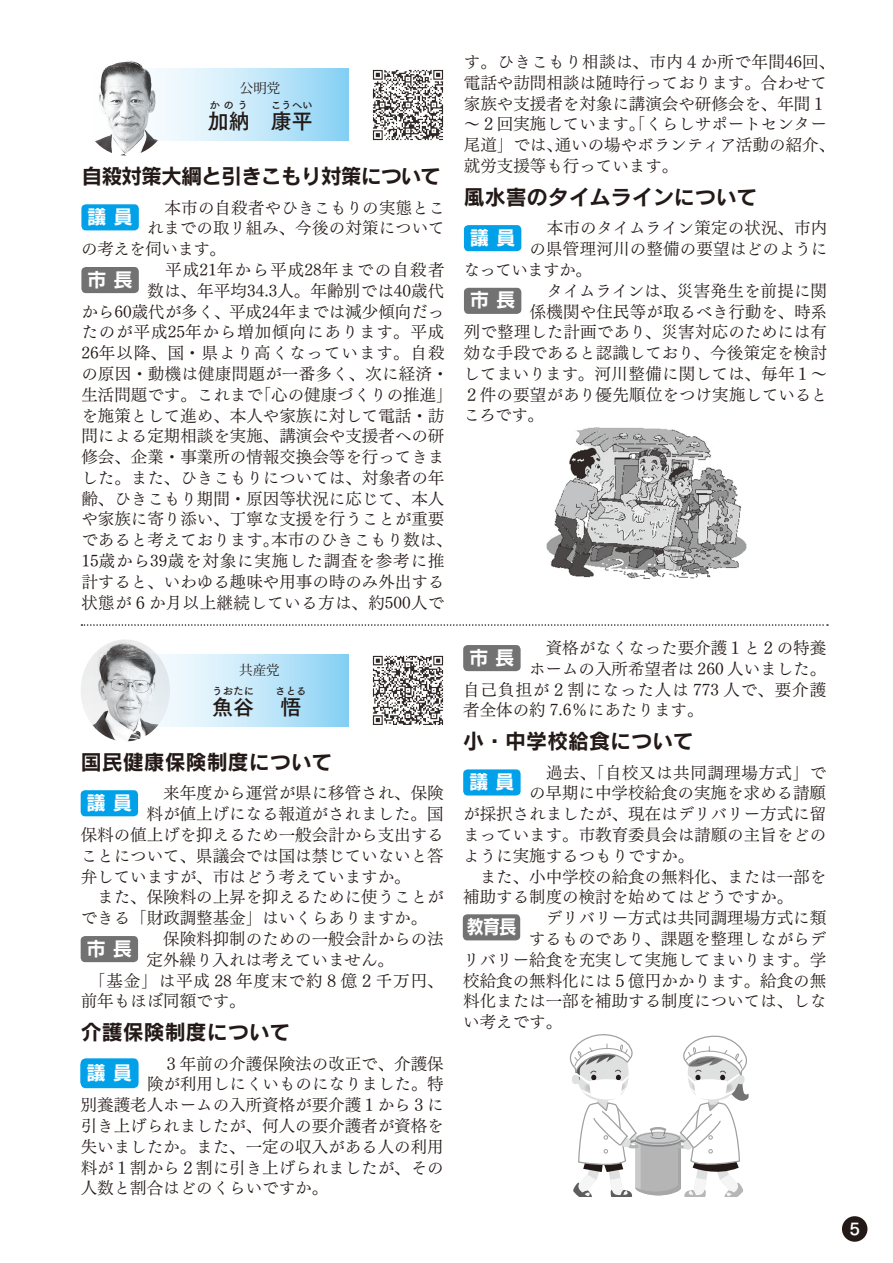
<style>
.page{position:relative;width:893px;height:1263px;background:#fff}
.page>*{position:absolute;margin:0;border:0;box-sizing:border-box;transform-origin:0 0}
.t1{font:24px "Rodin Pro B";color:#fff}
.t2{font:21px "Rodin Pro B";color:#231916}
.t3{font:21px "Rodin Pro B";letter-spacing:-.05em;color:#231916}
.t4{font:21px "Tsuku Go Pro B";color:#231916}
.t5{font:19.5px "Rodin Pro B";color:#fff}
.t6{font:19.5px "Rodin Pro B";color:#fff;scale:.9 1}
.t7{font:16.5px/20.9px "Tsuku Min Pr 5 R";color:#231916}
.t8{font:16.5px "Tsuku Min Pr 5 R";letter-spacing:.055em;color:#231916}
.t9{font:16.5px "Tsuku Min Pr 5 R";letter-spacing:.07em;color:#231916}
.t10{font:16.5px "Tsuku Min Pr 5 R";letter-spacing:.05em;color:#231916}
.t11{font:16.5px "Tsuku Min Pr 5 R";letter-spacing:.025em;color:#231916}
.t12{font:16.5px "Tsuku Min Pr 5 R";letter-spacing:.06em;color:#231916}
.t13{font:16.5px "Tsuku Min Pr 5 R";letter-spacing:.035em;color:#231916}
.t14{font:16.5px "Tsuku Min Pr 5 R";letter-spacing:-.025em;color:#231916}
.t15{font:16.5px "Tsuku Min Pr 5 R";letter-spacing:-.035em;color:#231916}
.t16{font:16.5px "Tsuku Go Pro B";color:#fff}
.t17{font:13.5px "Koz Min Pro";color:#231916}
.t18{font:10.5px "Tsuku Go Pro B";color:#231916}
</style>
<div class="page">
<svg style="left:81px;top:624px;width:747px;height:2px"></svg>
<div style="left:842px;top:1216px;width:25px;height:26px;background:#231916;border-radius:50%"></div>
<div style="left:81px;top:204px;width:58px;height:26px;background:#00a1e9;border-radius:4px"></div>
<div style="left:81px;top:267px;width:58px;height:26px;background:#727272;border-radius:4px"></div>
<div style="left:81px;top:790px;width:57px;height:26px;background:#00a1e9;border-radius:4px"></div>
<div style="left:81px;top:936px;width:57px;height:26px;background:#727272;border-radius:4px"></div>
<div style="left:81px;top:1058px;width:57px;height:30px;background:#00a1e9;border-radius:5px"></div>
<div style="left:463px;top:645px;width:58px;height:26px;background:#727272;border-radius:4px"></div>
<div style="left:463px;top:769px;width:58px;height:26px;background:#00a1e9;border-radius:4px"></div>
<div style="left:463px;top:914px;width:57px;height:26px;background:#727272;border-radius:4px"></div>
<div style="left:464px;top:225px;width:57px;height:26px;background:#00a1e9;border-radius:4px"></div>
<div style="left:464px;top:288px;width:57px;height:26px;background:#727272;border-radius:4px"></div>
<img style="left:94px;top:639px;width:63px;height:102px">
<img style="left:95px;top:61px;width:62px;height:95px">
<svg style="left:81px;top:654px;width:268px;height:73px"></svg>
<svg style="left:95px;top:68px;width:254px;height:73px"></svg>
<img style="left:546px;top:427px;width:201px;height:152px">
<img style="left:372px;top:69px;width:72px;height:72px">
<img style="left:372px;top:655px;width:72px;height:70px">
<svg style="left:570px;top:1034px;width:179px;height:162px"></svg>
<p class="t17" style="left:240px;top:79px;width:42px">公明党</p>
<p class="t4" style="left:208px;top:103px;width:106px">加納 康平</p>
<p class="t18" style="left:209px;top:96px;width:40px">かのう</p>
<p class="t18" style="left:271px;top:96px;width:43px">こうへい</p>
<p class="t3" style="left:81px;top:162px;width:362px">自殺対策大綱と引きこもり対策について</p>
<p class="t7" style="left:81px;top:195px;width:365px">　　　　　本市の自殺者やひきこもりの実態とこ</p>
<p class="t7" style="left:147px;top:216px;width:299px">れまでの取リ組み、今後の対策について</p>
<p class="t14" style="left:81px;top:234px;width:146px">の考えを伺います。</p>
<p class="t9" style="left:81px;top:255px;width:365px">　　　　　平成21年から平成28年までの自殺者</p>
<p class="t7" style="left:147px;top:278px;width:299px">数は、年平均34.3人。年齢別では40歳代</p>
<p class="t7" style="left:81px;top:299px;width:364px">から60歳代が多く、平成24年までは減少傾向だっ</p>
<p class="t8" style="left:81px;top:317px;width:365px">たのが平成25年から増加傾向にあります。平成</p>
<p class="t12" style="left:81px;top:338px;width:365px">26年以降、国・県より高くなっています。自殺</p>
<p class="t7" style="left:81px;top:361px;width:369px">の原因・動機は健康問題が一番多く、次に経済・</p>
<p class="t7" style="left:81px;top:382px;width:373px">生活問題です。これまで「心の健康づくりの推進」</p>
<p class="t7" style="left:81px;top:403px;width:364px">を施策として進め、本人や家族に対して電話・訪</p>
<p class="t7" style="left:81px;top:424px;width:364px">問による定期相談を実施、講演会や支援者への研</p>
<p class="t7" style="left:81px;top:444px;width:364px">修会、企業・事業所の情報交換会等を行ってきま</p>
<p class="t7" style="left:81px;top:465px;width:364px">した。また、ひきこもりについては、対象者の年</p>
<p class="t7" style="left:81px;top:486px;width:364px">齢、ひきこもり期間・原因等状況に応じて、本人</p>
<p class="t7" style="left:81px;top:507px;width:364px">や家族に寄り添い、丁寧な支援を行うことが重要</p>
<p class="t7" style="left:81px;top:528px;width:373px">であると考えております。本市のひきこもり数は、</p>
<p class="t10" style="left:81px;top:546px;width:365px">15歳から39歳を対象に実施した調査を参考に推</p>
<p class="t7" style="left:81px;top:569px;width:364px">計すると、いわゆる趣味や用事の時のみ外出する</p>
<p class="t11" style="left:81px;top:588px;width:365px">状態が６か月以上継続している方は、約500人で</p>
<p class="t5" style="left:87px;top:204px;width:47px">議 員</p>
<p class="t5" style="left:87px;top:266px;width:47px">市 長</p>
<p class="t17" style="left:239px;top:661px;width:42px">共産党</p>
<p class="t4" style="left:212px;top:689px;width:43px">魚谷</p>
<p class="t18" style="left:275px;top:682px;width:33px">さとる</p>
<p class="t18" style="left:212px;top:682px;width:43px">うおたに</p>
<p class="t4" style="left:280px;top:689px;width:22px">悟</p>
<p class="t2" style="left:81px;top:748px;width:254px">国民健康保険制度について</p>
<p class="t7" style="left:81px;top:781px;width:365px">　　　　　来年度から運営が県に移管され、保険</p>
<p class="t7" style="left:147px;top:802px;width:298px">料が値上げになる報道がされました。国</p>
<p class="t7" style="left:81px;top:822px;width:365px">保料の値上げを抑えるため一般会計から支出する</p>
<p class="t7" style="left:81px;top:843px;width:365px">ことについて、県議会では国は禁じていないと答</p>
<p class="t7" style="left:81px;top:864px;width:332px">弁していますが、市はどう考えていますか。</p>
<p class="t7" style="left:97px;top:885px;width:348px">また、保険料の上昇を抑えるために使うことが</p>
<p class="t7" style="left:81px;top:906px;width:348px">できる｢財政調整基金｣はいくらありますか。</p>
<p class="t7" style="left:81px;top:926px;width:365px">　　　　　保険料抑制のための一般会計からの法</p>
<p class="t7" style="left:147px;top:947px;width:249px">定外繰り入れは考えていません。</p>
<p class="t8" style="left:97px;top:965px;width:348px">｢基金｣は平成 28 年度末で約８億２千万円、</p>
<p class="t7" style="left:81px;top:989px;width:167px">前年もほぼ同額です。</p>
<p class="t2" style="left:81px;top:1018px;width:212px">介護保険制度について</p>
<p class="t7" style="left:81px;top:1051px;width:365px">　　　　　３年前の介護保険法の改正で、介護保</p>
<p class="t7" style="left:147px;top:1072px;width:298px">険が利用しにくいものになりました。特</p>
<p class="t7" style="left:81px;top:1093px;width:365px">別養護老人ホームの入所資格が要介護１から３に</p>
<p class="t7" style="left:81px;top:1113px;width:365px">引き上げられましたが、何人の要介護者が資格を</p>
<p class="t7" style="left:81px;top:1134px;width:365px">失いましたか。また、一定の収入がある人の利用</p>
<p class="t7" style="left:81px;top:1155px;width:365px">料が１割から２割に引き上げられましたが、その</p>
<p class="t7" style="left:81px;top:1176px;width:249px">人数と割合はどのくらいですか。</p>
<p class="t5" style="left:87px;top:789px;width:47px">議 員</p>
<p class="t5" style="left:87px;top:935px;width:47px">市 長</p>
<h1 class="t1" style="left:86px;top:1057px;width:50px">議員</h1>
<p class="t5" style="left:87px;top:1060px;width:47px">議 員</p>
<p class="t7" style="left:464px;top:50px;width:373px">す。ひきこもり相談は、市内４か所で年間46回、電話や訪問相談は随時行っております。合わせて家族や支援者を対象に講演会や研修会を、年間１～２回実施しています。「くらしサポートセンター尾道」では、通いの場やボランティア活動の紹介、就労支援等も行っています。</p>
<p class="t2" style="left:464px;top:183px;width:295px">風水害のタイムラインについて</p>
<p class="t7" style="left:464px;top:216px;width:365px">　　　　　本市のタイムライン策定の状況、市内</p>
<p class="t7" style="left:530px;top:237px;width:299px">の県管理河川の整備の要望はどのように</p>
<p class="t15" style="left:464px;top:255px;width:130px">なっていますか。</p>
<p class="t7" style="left:464px;top:278px;width:365px">　　　　　タイムラインは、災害発生を前提に関</p>
<p class="t7" style="left:530px;top:299px;width:299px">係機関や住民等が取るべき行動を、時系</p>
<p class="t7" style="left:464px;top:320px;width:365px">列で整理した計画であり、災害対応のためには有</p>
<p class="t7" style="left:464px;top:341px;width:365px">効な手段であると認識しており、今後策定を検討</p>
<p class="t7" style="left:463px;top:361px;width:365px">してまいります。河川整備に関しては、毎年１～</p>
<p class="t7" style="left:463px;top:382px;width:366px">２件の要望があり優先順位をつけ実施していると</p>
<p class="t7" style="left:463px;top:403px;width:82px">ころです。</p>
<p class="t5" style="left:470px;top:224px;width:47px">議 員</p>
<p class="t5" style="left:470px;top:287px;width:47px">市 長</p>
<p class="t7" style="left:463px;top:635px;width:364px">　　　　　資格がなくなった要介護１と２の特養</p>
<p class="t7" style="left:529px;top:656px;width:299px">ホームの入所希望者は 260 人いました。</p>
<p class="t8" style="left:463px;top:674px;width:365px">自己負担が２割になった人は 773 人で、要介護</p>
<p class="t7" style="left:463px;top:698px;width:242px">者全体の約 7.6％にあたります。</p>
<p class="t2" style="left:463px;top:727px;width:232px">小･中学校給食について</p>
<p class="t13" style="left:463px;top:758px;width:364px">　　　　　過去、｢自校又は共同調理場方式｣で</p>
<p class="t7" style="left:529px;top:781px;width:299px">の早期に中学校給食の実施を求める請願</p>
<p class="t7" style="left:463px;top:802px;width:364px">が採択されましたが、現在はデリバリー方式に留</p>
<p class="t7" style="left:463px;top:822px;width:364px">まっています。市教育委員会は請願の主旨をどの</p>
<p class="t7" style="left:463px;top:843px;width:232px">ように実施するつもりですか。</p>
<p class="t7" style="left:480px;top:864px;width:348px">また、小中学校の給食の無料化、または一部を</p>
<p class="t7" style="left:463px;top:885px;width:331px">補助する制度の検討を始めてはどうですか。</p>
<p class="t7" style="left:463px;top:906px;width:365px">　　　　　デリバリー方式は共同調理場方式に類</p>
<p class="t7" style="left:529px;top:926px;width:299px">するものであり、課題を整理しながらデ</p>
<p class="t7" style="left:463px;top:947px;width:364px">リバリー給食を充実して実施してまいります。学</p>
<p class="t7" style="left:463px;top:968px;width:364px">校給食の無料化には５億円かかります。給食の無</p>
<p class="t7" style="left:463px;top:989px;width:364px">料化または一部を補助する制度については、しな</p>
<p class="t7" style="left:463px;top:1010px;width:100px">い考えです。</p>
<p class="t5" style="left:469px;top:644px;width:47px">市 長</p>
<p class="t5" style="left:469px;top:769px;width:47px">議 員</p>
<p class="t6" style="left:466px;top:914px;width:57px">教育長</p>
<p class="t16" style="left:849px;top:1214px;width:12px">5</p>
</div>
